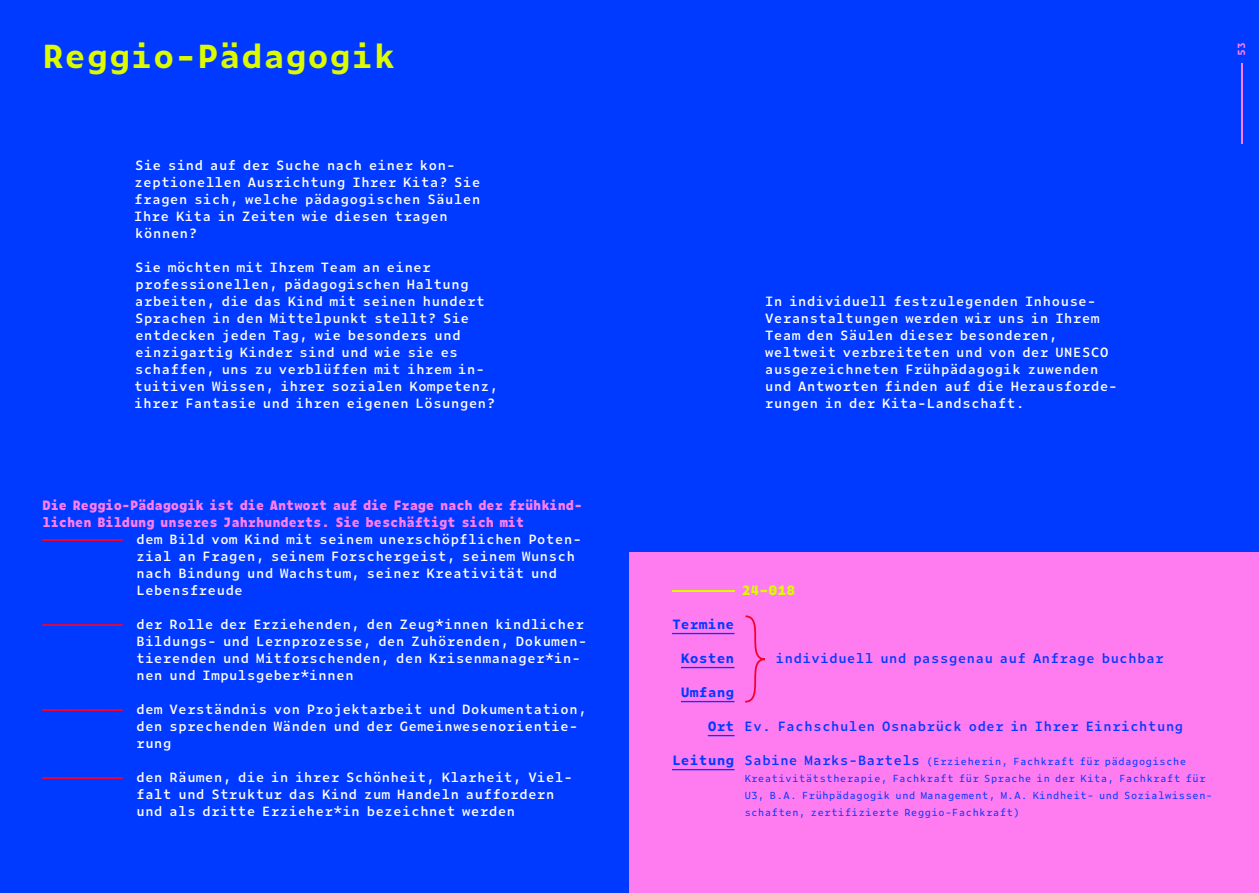
<style>
.page{position:relative;width:1259px;height:893px;background:#0039ff}
.page>*{position:absolute;margin:0;border:0;box-sizing:border-box;transform-origin:0 0}
.t1{font:700 31.5px "Zeitung Mono Pro";color:#dcfb00}
.t2{font:600 12.75px/17px "Zeitung Mono Pro";color:#fff}
.t3{font:800 12.75px "Zeitung Mono Pro";letter-spacing:-.01em;color:#ff7cf0;scale:.93 1}
.t4{font:600 12.75px "Zeitung Mono Pro";color:#0039ff}
.t5{font:700 12.75px "Zeitung Mono Pro";color:#0039ff}
.t6{font:800 12.75px "Zeitung Mono Pro";color:#dcfb00}
.t7{font:9.75px/17px "Zeitung Mono Pro";color:#0039ff}
.t8{font:700 9.75px "Zeitung Mono Pro";color:#ff7cf0}
.s1{font-weight:700;color:#f6002c}
.s2{font-weight:700}
.s3{font-weight:700;font-size:12.75px}
.s4{font-weight:600;font-size:12.75px}
</style>
<div class="page">
<div style="left:629px;top:553px;width:630px;height:340px;background:#ff7cf0"></div>
<hr style="left:672px;top:633px;width:62px;height:1px;background:#0039ff">
<hr style="left:681px;top:667px;width:53px;height:1px;background:#0039ff">
<hr style="left:681px;top:701px;width:53px;height:1px;background:#0039ff">
<svg style="left:708px;top:735px;width:26px;height:1px"></svg>
<hr style="left:672px;top:769px;width:62px;height:1px;background:#0039ff">
<hr style="left:672px;top:590px;width:62px;height:2px;background:#dcfb00">
<svg style="left:745px;top:615px;width:20px;height:88px"></svg>
<hr style="left:1241px;top:63px;width:2px;height:81px;background:#ff7cf0">
<h1 class="t1" style="left:43px;top:29px;width:354px">Reggio-Pädagogik</h1>
<p class="t2" style="left:134px;top:156px;width:348px">Sie sind auf der Suche nach einer kon&shy;zeptionellen Ausrichtung Ihrer Kita? Sie fragen sich, welche pädagogischen Säulen Ihre Kita in Zeiten wie diesen tragen können?</p>
<p class="t2" style="left:134px;top:258px;width:366px">Sie möchten mit Ihrem Team an einer professionellen, pädagogischen Haltung arbeiten, die das Kind mit seinen hundert Sprachen in den Mittelpunkt stellt? Sie entdecken jeden Tag, wie besonders und einzigartig Kinder sind und wie sie es schaffen, uns zu verblüffen mit ihrem in&shy;tuitiven Wissen, ihrer sozialen Kompetenz, ihrer Fantasie und ihren eigenen Lösungen?</p>
<p class="t3" style="left:43px;top:494px;width:582px">Die Reggio-Pädagogik ist die Antwort auf die Frage nach der frühkind-</p>
<p class="t3" style="left:43px;top:511px;width:520px">lichen Bildung unseres Jahrhunderts. Sie beschäftigt sich mit</p>
<p class="t2" style="left:43px;top:530px;width:540px"><span class="s1">—————————</span> dem Bild vom Kind mit seinem unerschöpflichen Poten-</p>
<p class="t2" style="left:136px;top:547px;width:441px">zial an Fragen, seinem Forschergeist, seinem Wunsch</p>
<p class="t2" style="left:136px;top:564px;width:423px">nach Bindung und Wachstum, seiner Kreativität und</p>
<p class="t2" style="left:136px;top:581px;width:109px">Lebensfreude</p>
<p class="t2" style="left:136px;top:615px;width:452px;text-indent:-94px"><span class="s1">—————————</span> der Rolle der Erziehenden, den Zeug*innen kindlicher Bildungs- und Lernprozesse, den Zuhörenden, Dokumen&shy;tierenden und Mitforschenden, den Krisenmanager*in&shy;nen und Impulsgeber*innen</p>
<p class="t2" style="left:136px;top:700px;width:452px;text-indent:-94px"><span class="s1">—————————</span> dem Verständnis von Projektarbeit und Dokumentation, den sprechenden Wänden und der Gemeinwesenorientie&shy;rung</p>
<p class="t2" style="left:136px;top:768px;width:438px;text-indent:-94px"><span class="s1">—————————</span> den Räumen, die in ihrer Schönheit, Klarheit, Viel&shy;falt und Struktur das Kind zum Handeln auffordern und als dritte Erzieher*in bezeichnet werden</p>
<p class="t8" style="left:1233px;top:56px;width:15px;rotate:-90deg">53</p>
<p class="t2" style="left:765px;top:292px;width:354px">In individuell festzulegenden Inhouse-Veranstaltungen werden wir uns in Ihrem Team den Säulen dieser besonderen, weltweit verbreiteten und von der UNESCO ausgezeichneten Frühpädagogik zuwenden und Antworten finden auf die Herausforde&shy;rungen in der Kita-Landschaft.</p>
<p class="t6" style="left:741px;top:579px;width:55px">24–018</p>
<p class="t5" style="left:672px;top:614px;width:64px">Termine</p>
<p class="t5" style="left:681px;top:648px;width:55px">Kosten</p>
<p class="t4" style="left:775px;top:648px;width:390px">individuell und passgenau auf Anfrage buchbar</p>
<p class="t5" style="left:681px;top:682px;width:55px">Umfang</p>
<p class="t4" style="left:708px;top:716px;width:477px"><span class="s2">Ort</span> Ev. Fachschulen Osnabrück oder in Ihrer Einrichtung</p>
<p class="t7" style="left:744px;top:753px;width:470px;text-indent:-72px"><span class="s3">Leitung</span> <span class="s4">Sabine Marks-Bartels</span> (Erzieherin, Fachkraft für pädagogische Kreativitätstherapie, Fachkraft für Sprache in der Kita, Fachkraft für U3, B.A. Frühpädagogik und Management, M.A. Kindheit- und Sozialwissen&shy;schaften, zertifizierte Reggio-Fachkraft)</p>
</div>
